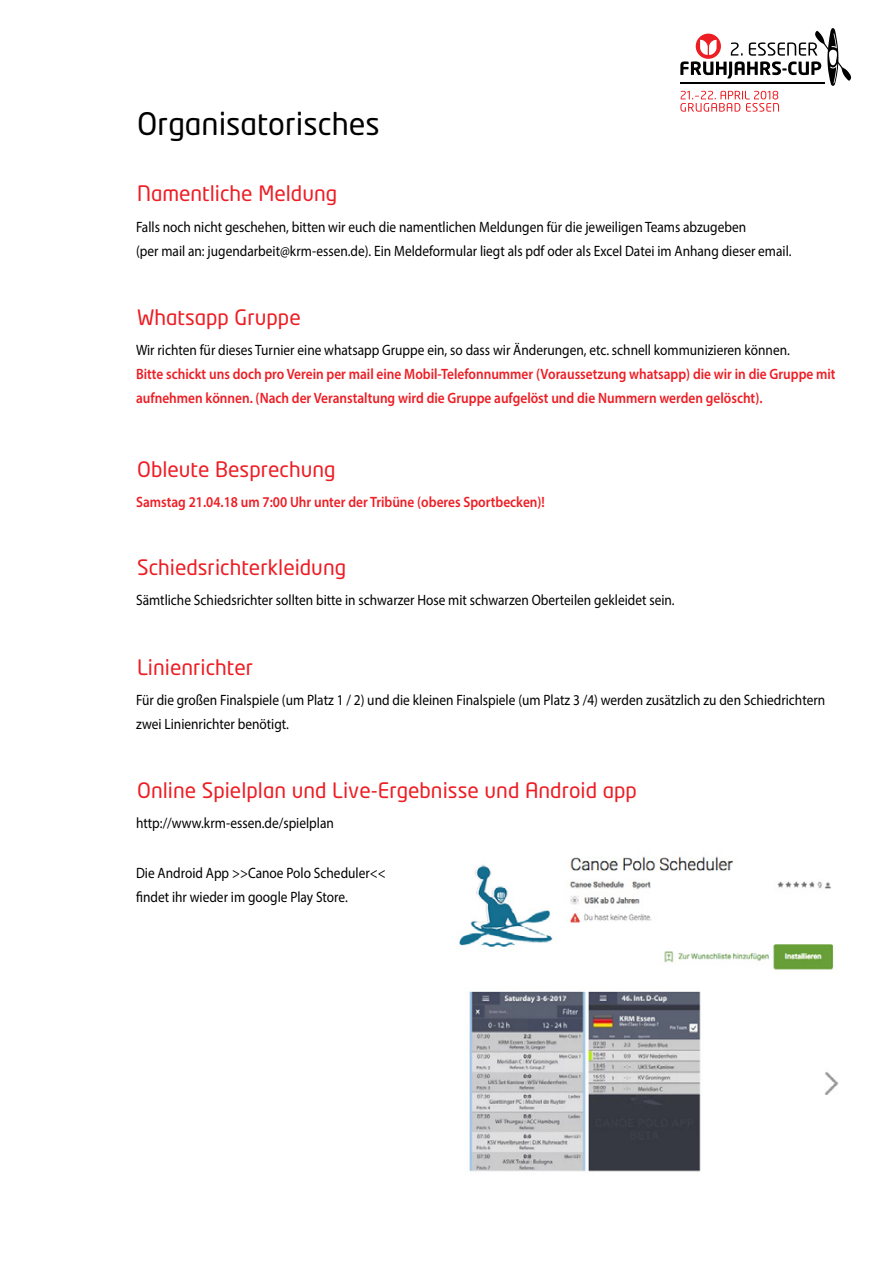
<style>
.page{position:relative;width:893px;height:1263px;background:#fff}
.page>*{position:absolute;margin:0;border:0;box-sizing:border-box;transform-origin:0 0}
.t1{font:30.75px "Neo Tech";color:#000}
.t2{font:21px "Neo Tech";color:#ed1d24}
.t3{font:15px/24px "Myriad Pro";color:#000;scale:.89 1}
.t4{font:600 15px/24px "Myriad Pro";color:#ed1d24;scale:.89 1}
</style>
<div class="page">
<svg style="left:680px;top:28px;width:171px;height:84px"></svg>
<img style="left:458px;top:856px;width:381px;height:316px">
<h1 class="t1" style="left:137px;top:108px;width:244px">Organisatorisches</h1>
<h2 class="t2" style="left:137px;top:184px;width:201px">Namentliche Meldung</h2>
<p class="t3" style="left:136px;top:214px;width:738px">Falls noch nicht geschehen, bitten wir euch die namentlichen Meldungen für die jeweiligen Teams abzugeben<br>(per mail an: jugendarbeit@krm-essen.de). Ein Meldeformular liegt als pdf oder als Excel Datei im Anhang dieser email.</p>
<h2 class="t2" style="left:137px;top:307px;width:165px">Whatsapp Gruppe</h2>
<p class="t3" style="left:136px;top:338px;width:736px">Wir richten für dieses Turnier eine whatsapp Gruppe ein, so dass wir Änderungen, etc. schnell kommunizieren können.</p>
<p class="t4" style="left:136px;top:362px;width:787px">Bitte schickt uns doch pro Verein per mail eine Mobil-Telefonnummer (Voraussetzung whatsapp) die wir in die Gruppe mit aufnehmen können. (Nach der Veranstaltung wird die Gruppe aufgelöst und die Nummern werden gelöscht).</p>
<h2 class="t2" style="left:137px;top:459px;width:200px">Obleute Besprechung</h2>
<p class="t4" style="left:136px;top:490px;width:461px">Samstag 21.04.18 um 7:00 Uhr unter der Tribüne (oberes Sportbecken)!</p>
<h2 class="t2" style="left:137px;top:557px;width:210px">Schiedsrichterkleidung</h2>
<p class="t3" style="left:136px;top:588px;width:607px">Sämtliche Schiedsrichter sollten bitte in schwarzer Hose mit schwarzen Oberteilen gekleidet sein.</p>
<h2 class="t2" style="left:137px;top:657px;width:118px">Linienrichter</h2>
<p class="t3" style="left:136px;top:688px;width:776px">Für die großen Finalspiele (um Platz 1 / 2) und die kleinen Finalspiele (um Platz 3 /4) werden zusätzlich zu den Schiedrichtern zwei Linienrichter benötigt.</p>
<h2 class="t2" style="left:137px;top:780px;width:501px">Online Spielplan und Live-Ergebnisse und Android app</h2>
<p class="t3" style="left:136px;top:811px;width:224px">http://www.krm-essen.de/spielplan</p>
<p class="t3" style="left:136px;top:860px;width:282px">Die Android App &gt;&gt;Canoe Polo Scheduler&lt;&lt; findet ihr wieder im google Play Store.</p>
</div>
